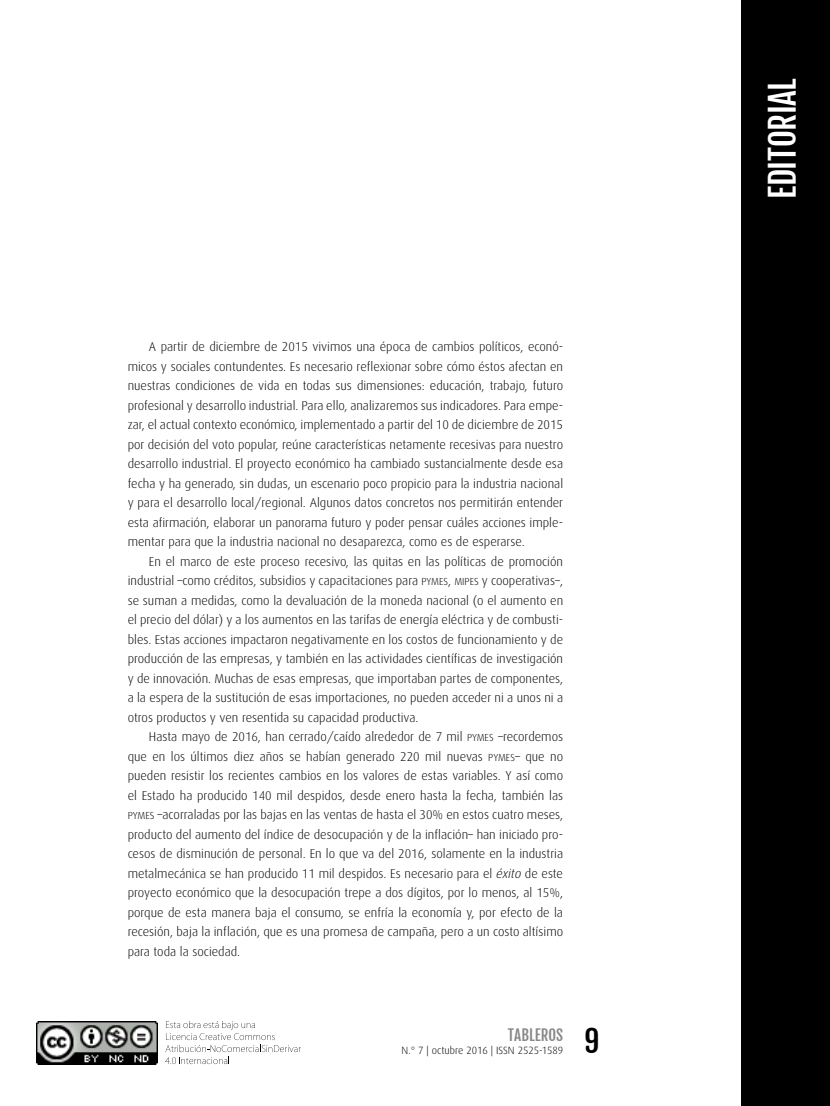
<style>
.page{position:relative;width:830px;height:1106px;background:#fff}
.page>*{position:absolute;margin:0;border:0;box-sizing:border-box;transform-origin:0 0}
.t1{font:33px "Fjalla One";letter-spacing:-.01em;color:#fff}
.t2{font:30px "Fjalla One";color:#000}
.t3{font:15px "Fjalla One";color:#87888a}
.t4{font:300 12.75px/19.5px "Dax";color:#000;text-align:justify}
.t5{font:300 10.5px "Dax";color:#000}
.s1{font-family:"Dax Light SC800";font-weight:400;font-size:10.2px}
.s2{font-style:italic}
</style>
<div class="page">
<div style="left:741px;top:0;width:88px;height:1106px;background:#000"></div>
<img style="left:36px;top:1021px;width:121px;height:43px">
<svg style="left:165px;top:1020px;width:136px;height:44px"></svg>
<p class="t4" style="left:128px;top:337px;width:437px;text-indent:21px">A partir de diciembre de 2015 vivimos una época de cambios políticos, econó&shy;micos y sociales contundentes. Es necesario reflexionar sobre cómo éstos afectan en nuestras condiciones de vida en todas sus dimensiones: educación, trabajo, futuro profesional y desarrollo industrial. Para ello, analizaremos sus indicadores. Para empe&shy;zar, el actual contexto económico, implementado a partir del 10 de diciembre de 2015 por decisión del voto popular, reúne características netamente recesivas para nuestro desarrollo industrial. El proyecto económico ha cambiado sustancialmente desde esa fecha y ha generado, sin dudas, un escenario poco propicio para la industria nacional y para el desarrollo local/regional. Algunos datos concretos nos permitirán entender esta afirmación, elaborar un panorama futuro y poder pensar cuáles acciones imple&shy;mentar para que la industria nacional no desaparezca, como es de esperarse.</p>
<p class="t4" style="left:128px;top:551px;width:437px;text-indent:21px">En el marco de este proceso recesivo, las quitas en las políticas de promoción industrial –como créditos, subsidios y capacitaciones para <span class="s1">PYMES</span>, <span class="s1">MIPES</span> y cooperativas–, se suman a medidas, como la devaluación de la moneda nacional (o el aumento en el precio del dólar) y a los aumentos en las tarifas de energía eléctrica y de combusti&shy;bles. Estas acciones impactaron negativamente en los costos de funcionamiento y de producción de las empresas, y también en las actividades científicas de investigación y de innovación. Muchas de esas empresas, que importaban partes de componentes, a la espera de la sustitución de esas importaciones, no pueden acceder ni a unos ni a otros productos y ven resentida su capacidad productiva.</p>
<p class="t4" style="left:128px;top:727px;width:437px;text-indent:21px">Hasta mayo de 2016, han cerrado/caído alrededor de 7 mil <span class="s1">PYMES</span> –recordemos que en los últimos diez años se habían generado 220 mil nuevas <span class="s1">PYMES</span>– que no pueden resistir los recientes cambios en los valores de estas variables. Y así como el Estado ha producido 140 mil despidos, desde enero hasta la fecha, también las <span class="s1">PYMES</span> –acorraladas por las bajas en las ventas de hasta el 30% en estos cuatro meses, producto del aumento del índice de desocupación y de la inflación– han iniciado pro&shy;cesos de disminución de personal. En lo que va del 2016, solamente en la industria metalmecánica se han producido 11 mil despidos. Es necesario para el <span class="s2">éxito</span> de este proyecto económico que la desocupación trepe a dos dígitos, por lo menos, al 15%, porque de esta manera baja el consumo, se enfría la economía y, por efecto de la recesión, baja la inflación, que es una promesa de campaña, pero a un costo altísimo para toda la sociedad.</p>
<p class="t3" style="left:507px;top:1026px;width:57px">TABLEROS</p>
<p class="t5" style="left:401px;top:1044px;width:163px">N.° 7 | octubre 2016 | ISSN 2525-1589</p>
<h2 class="t2" style="left:584px;top:1023px;width:17px">9</h2>
<h1 class="t1" style="left:762px;top:199px;width:123px;rotate:-90deg">EDITORIAL</h1>
</div>
